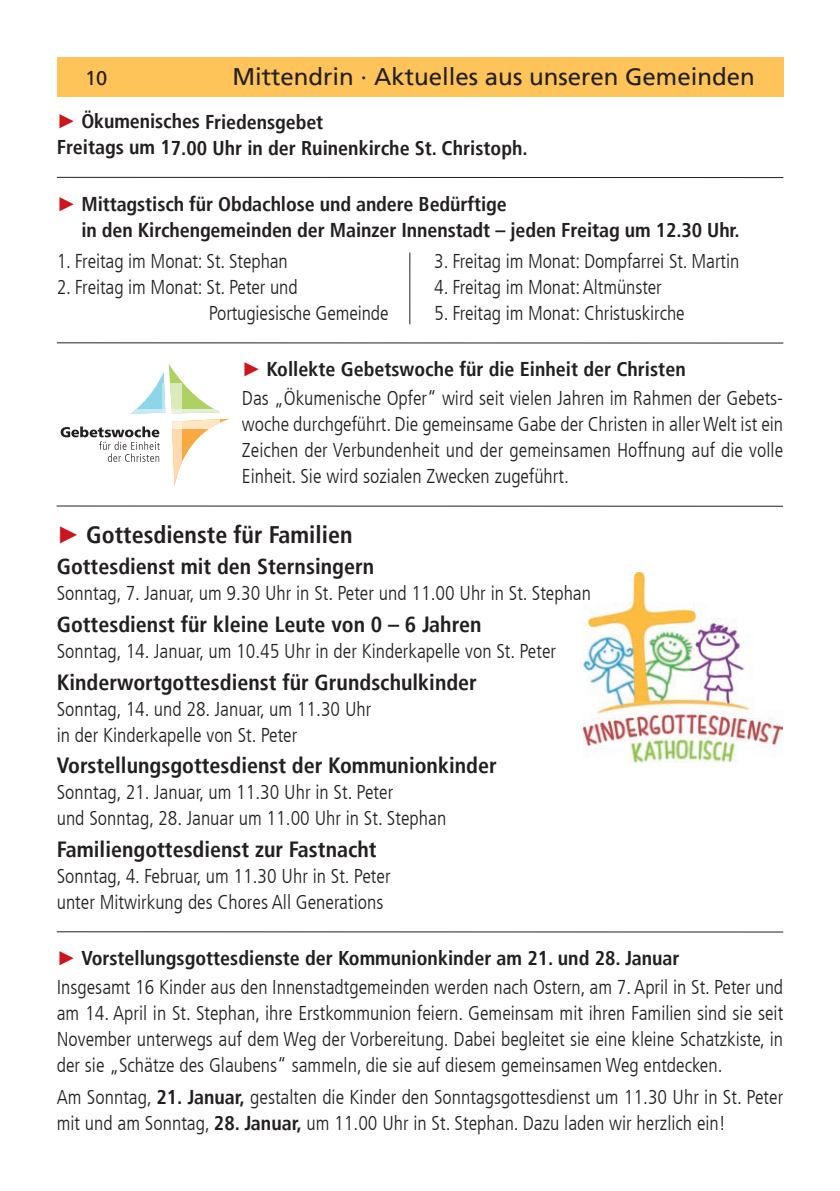
<style>
.page{position:relative;width:840px;height:1191px;background:#fff}
.page>*{position:absolute;margin:0;border:0;box-sizing:border-box;transform-origin:0 0}
.t1{font:24px "Frutiger LT";color:#231f20}
.t2{font:700 condensed 24px "Frutiger LT";color:#231f20}
.t3{font:700 condensed 22px "Frutiger LT";color:#231f20}
.t4{font:300 condensed 20px/26px "Frutiger LT";color:#231f20}
.t5{font:700 condensed 20px/26px "Frutiger LT";letter-spacing:-.005em;color:#231f20}
.t6{font:20px "Frutiger LT";color:#231f20}
.s1{font-family:"Arial";font-weight:400;font-stretch:normal;color:#cd151d}
.s2{font-weight:700}
</style>
<div class="page">
<img style="left:583px;top:572px;width:199px;height:190px">
<div style="left:57px;top:57px;width:725px;height:40px;background:#fec459"></div>
<hr style="left:409px;top:252px;width:1px;height:72px;background:#231f20">
<hr style="left:57px;top:177px;width:725px;height:1px;background:#231f20">
<hr style="left:57px;top:505px;width:725px;height:2px;background:#231f20">
<svg style="left:61px;top:364px;width:169px;height:122px"></svg>
<hr style="left:57px;top:342px;width:725px;height:1px;background:#231f20">
<hr style="left:57px;top:931px;width:725px;height:1px;background:#231f20">
<p class="t6" style="left:85px;top:66px;width:24px">10</p>
<p class="t1" style="left:232px;top:63px;width:523px">Mittendrin · Aktuelles aus unseren Gemeinden</p>
<p class="t5" style="left:57px;top:109px;width:472px"><span class="s1">►</span> Ökumenisches Friedensgebet<br>Freitags um 17.00 Uhr in der Ruinenkirche St. Christoph.</p>
<p class="t5" style="left:81px;top:191px;width:659px;text-indent:-24px"><span class="s1">►</span> Mittagstisch für Obdachlose und andere Bedürftige<br>in den Kirchengemeinden der Mainzer Innenstadt – jeden Freitag um 12.30 Uhr.</p>
<p class="t4" style="left:57px;top:248px;width:232px">1. Freitag im Monat: St. Stephan</p>
<p class="t4" style="left:209px;top:274px;width:181px;text-indent:-152px">2. Freitag im Monat: St. Peter und<br>Portugiesische Gemeinde</p>
<p class="t4" style="left:434px;top:248px;width:306px">3. Freitag im Monat: Dompfarrei St. Martin</p>
<p class="t4" style="left:434px;top:274px;width:229px">4. Freitag im Monat: Altmünster</p>
<p class="t4" style="left:434px;top:300px;width:252px">5. Freitag im Monat: Christuskirche</p>
<p class="t5" style="left:242px;top:356px;width:445px"><span class="s1">►</span> Kollekte Gebetswoche für die Einheit der Christen</p>
<p class="t4" style="left:242px;top:385px;width:542px;text-align:justify">Das „Ökumenische Opfer“ wird seit vielen Jahren im Rahmen der Gebets&shy;woche durchgeführt. Die gemeinsame Gabe der Christen in aller Welt ist ein Zeichen der Verbundenheit und der gemeinsamen Hoffnung auf die volle Einheit. Sie wird sozialen Zwecken zugeführt.</p>
<p class="t2" style="left:57px;top:520px;width:297px"><span class="s1">►</span> Gottesdienste für Familien</p>
<p class="t3" style="left:57px;top:553px;width:319px">Gottesdienst mit den Sternsingern</p>
<p class="t4" style="left:57px;top:580px;width:535px">Sonntag, 7. Januar, um 9.30 Uhr in St. Peter und 11.00 Uhr in St. Stephan</p>
<p class="t3" style="left:57px;top:611px;width:426px">Gottesdienst für kleine Leute von 0 – 6 Jahren</p>
<p class="t4" style="left:57px;top:638px;width:500px">Sonntag, 14. Januar, um 10.45 Uhr in der Kinderkapelle von St. Peter</p>
<p class="t3" style="left:57px;top:669px;width:421px">Kinderwortgottesdienst für Grundschulkinder</p>
<p class="t4" style="left:57px;top:696px;width:316px">Sonntag, 14. und 28. Januar, um 11.30 Uhr in der Kinderkapelle von St. Peter</p>
<p class="t3" style="left:57px;top:752px;width:441px">Vorstellungsgottesdienst der Kommunionkinder</p>
<p class="t4" style="left:57px;top:779px;width:391px">Sonntag, 21. Januar, um 11.30 Uhr in St. Peter<br>und Sonntag, 28. Januar um 11.00 Uhr in St. Stephan</p>
<p class="t3" style="left:57px;top:836px;width:321px">Familiengottesdienst zur Fastnacht</p>
<p class="t4" style="left:57px;top:863px;width:335px">Sonntag, 4. Februar, um 11.30 Uhr in St. Peter unter Mitwirkung des Chores All Generations</p>
<p class="t5" style="left:57px;top:945px;width:624px"><span class="s1">►</span> Vorstellungsgottesdienste der Kommunionkinder am 21. und 28. Januar</p>
<p class="t4" style="left:57px;top:974px;width:727px;text-align:justify">Insgesamt 16 Kinder aus den Innenstadtgemeinden werden nach Ostern, am 7. April in St. Peter und am 14. April in St. Stephan, ihre Erstkommunion feiern. Gemeinsam mit ihren Familien sind sie seit November unterwegs auf dem Weg der Vorbereitung. Dabei begleitet sie eine kleine Schatzkiste, in der sie „Schätze des Glaubens“ sammeln, die sie auf diesem gemeinsamen Weg entdecken.</p>
<p class="t4" style="left:57px;top:1084px;width:727px">Am Sonntag, <span class="s2">21. Januar,</span> gestalten die Kinder den Sonntagsgottesdienst um 11.30 Uhr in St. Peter mit und am Sonntag, <span class="s2">28. Januar,</span> um 11.00 Uhr in St. Stephan. Dazu laden wir herzlich ein!</p>
</div>
